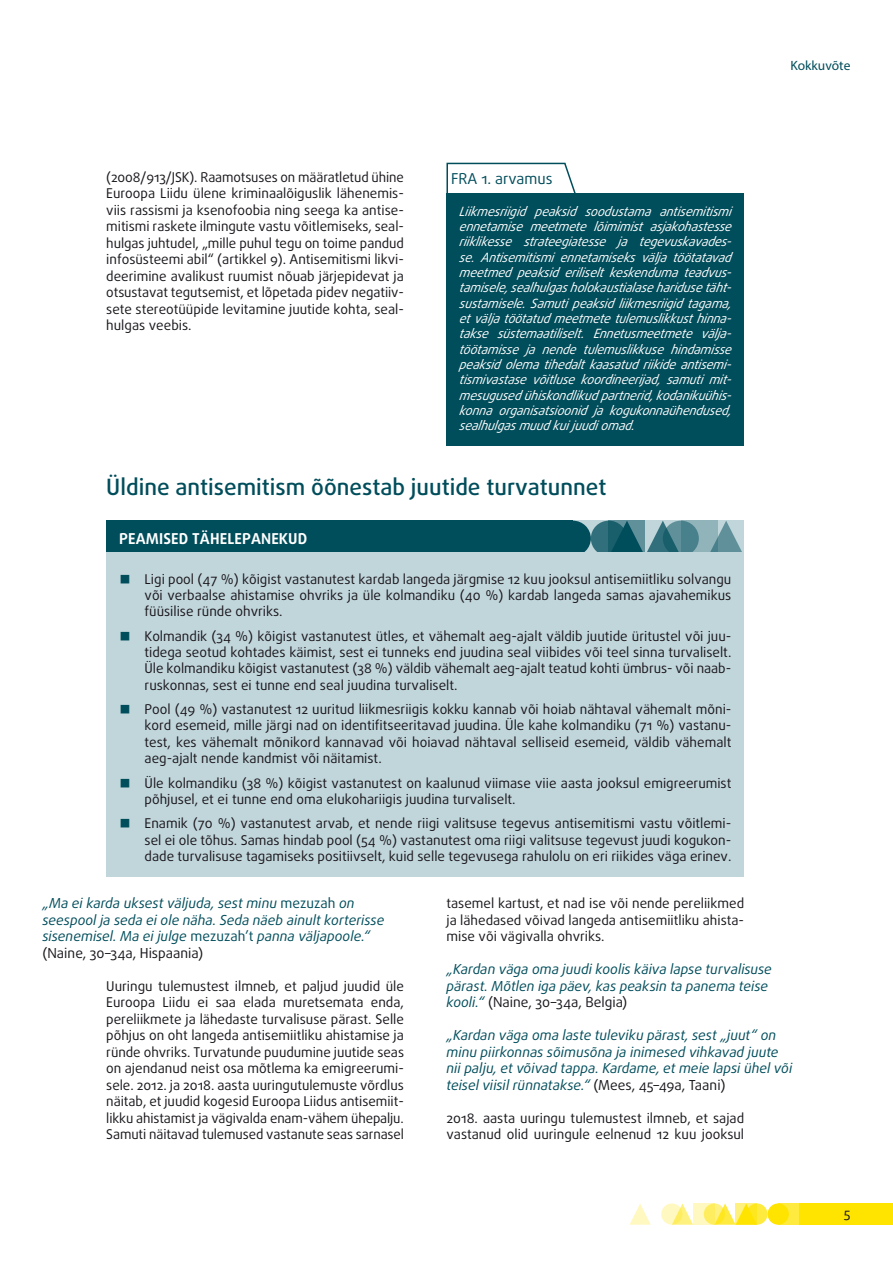
<style>
.page{position:relative;width:893px;height:1263px;background:#fff}
.page>*{position:absolute;margin:0;border:0;box-sizing:border-box;transform-origin:0 0}
.title_2_span{font:500 22.5px "Daxline Pro";color:#004d5b}
.key_findings_title{font:700 15px "Daxline Pro";letter-spacing:.01em;color:#fff}
.opinion_header_sw{font:15px "Daxline Pro";color:#004d5b}
.quote_body{font:italic 13.8px/16.5px "Daxline Pro";color:#004d5b}
.text_body{font:13.5px/16.5px "Daxline Pro";color:#1a171c;text-align:justify}
.t1{font:13.5px "Myriad Pro";color:#004d5b}
.opinion_text_SW{font:italic 12.75px/15.3px "Daxline Pro";letter-spacing:-.01em;color:#fff}
.s1{font-family:"EC Square Sans Pro";color:#004d5b}
.s2{font-style:normal}
.s3{font-style:normal;color:#1a171c}
</style>
<div class="page">
<div style="left:746px;top:1203px;width:21px;height:22px;background:#ffea40;border-radius:50%"></div>
<div style="left:778px;top:1203px;width:21px;height:22px;background:#ffea40"></div>
<div style="left:799px;top:1203px;width:94px;height:22px;background:#ffe400"></div>
<svg style="left:675px;top:1203px;width:18px;height:22px"></svg>
<svg style="left:629px;top:1204px;width:22px;height:21px"></svg>
<div style="left:767px;top:1203px;width:22px;height:22px;background:#ffe400;border-radius:50%"></div>
<svg style="left:718px;top:1203px;width:18px;height:22px"></svg>
<svg style="left:704px;top:1203px;width:21px;height:22px"></svg>
<svg style="left:661px;top:1203px;width:21px;height:22px"></svg>
<svg style="left:736px;top:1203px;width:21px;height:22px"></svg>
<svg style="left:693px;top:1203px;width:21px;height:22px"></svg>
<svg style="left:591px;top:521px;width:36px;height:35px"></svg>
<div style="left:106px;top:521px;width:467px;height:35px;background:#004d5b"></div>
<svg style="left:717px;top:521px;width:27px;height:31px"></svg>
<div style="left:555px;top:521px;width:36px;height:35px;background:#004d5b;border-radius:50%"></div>
<svg style="left:645px;top:521px;width:32px;height:31px"></svg>
<svg style="left:663px;top:521px;width:36px;height:35px"></svg>
<svg style="left:609px;top:521px;width:36px;height:31px"></svg>
<svg style="left:681px;top:521px;width:36px;height:31px"></svg>
<div style="left:446px;top:193px;width:298px;height:253px;background:#004d5b"></div>
<svg style="left:446px;top:162px;width:130px;height:31px"></svg>
<div style="left:106px;top:552px;width:638px;height:80px;background:#c1d6db"></div>
<div style="left:106px;top:609px;width:638px;height:96px;background:#c1d6db"></div>
<div style="left:106px;top:682px;width:638px;height:96px;background:#c1d6db"></div>
<div style="left:106px;top:756px;width:638px;height:63px;background:#c1d6db"></div>
<div style="left:106px;top:797px;width:638px;height:79px;background:#c1d6db"></div>
<p class="text_body" style="left:106px;top:169px;width:299px">(2008/913/JSK). Raamotsuses on määratletud ühine Euroopa Liidu ülene kriminaalõiguslik lähenemis&shy;viis rassismi ja ksenofoobia ning seega ka antise&shy;mitismi raskete ilmingute vastu võitlemiseks, seal&shy;hulgas juhtudel, „mille puhul tegu on toime pandud infosüsteemi abil“ (artikkel 9). Antisemitismi likvi&shy;deerimine avalikust ruumist nõuab järjepidevat ja otsustavat tegutsemist, et lõpetada pidev negatiiv&shy;sete stereotüüpide levitamine juutide kohta, seal&shy;hulgas veebis.</p>
<p class="opinion_header_sw" style="left:451px;top:168px;width:103px">FRA 1. arvamus</p>
<p class="opinion_text_SW" style="left:459px;top:204px;width:277px">Liikmesriigid p eaksid soodustama antisemitismi ennetamise meetmete lõimimist asjakohastesse riiklikesse strateeg iatesse ja teg evuskavades&shy;se. Antisemitismi ennetamiseks välja töötatavad meetmed p eaksid eriliselt keskenduma teadvus&shy;tamisele, sealhulgasholokaustialase hariduse täht&shy;sustamisele. Samuti p eaksid liikmesriigid tagama, et välja töötatud meetmete tulemuslikkust hinna&shy;takse süstemaatiliselt. Ennetusmeetmete välja&shy;töötamisse ja nende tulemuslikkuse hindamisse p eaksid olema tihedalt kaasatud riikide antisemi&shy;tismivastase võitluse koordineerijad, samuti mit&shy;mesug used ühiskondlikud p artnerid, kodanikuühis&shy;konna organisatsioonid ja kogukonnaühendused, sealhulgasmuud kuijuudiomad.</p>
<p class="title_2_span" style="left:106px;top:472px;width:502px">Üldine antisemitism õõnestab juutide turvatunnet</p>
<p class="key_findings_title" style="left:119px;top:529px;width:190px">PEAMISED TÄHELEPANEKUD</p>
<p class="t1" style="left:790px;top:57px;width:61px">Kokkuvõte</p>
<p class="text_body" style="left:145px;top:571px;width:588px;text-indent:-26px"><span class="s1">■</span> Ligi pool (47 %) kõigist vastanutest kardab langeda järgmise 12 kuu jooksul antisemiitliku solvangu või verbaalse ahistamise ohvriks ja üle kolmandiku (40 %) kardab langeda samas ajavahemikus füüsilise ründe ohvriks.</p>
<p class="text_body" style="left:145px;top:628px;width:588px;text-indent:-26px"><span class="s1">■</span> Kolmandik (34 %) kõigist vastanutest ütles, et vähemalt aeg-ajalt väldib juutide üritustel või juu&shy;tidega seotud kohtades käimist, sest ei tunneks end juudina seal viibides või teel sinna turvaliselt.<br>Üle kolmandiku kõigist vastanutest (38 %) väldib vähemalt aeg-ajalt teatud kohti ümbrus- või naab&shy;ruskonnas, sest ei tunne end seal juudina turvaliselt.</p>
<p class="text_body" style="left:145px;top:701px;width:588px;text-indent:-26px"><span class="s1">■</span> Pool (49 %) vastanutest 12 uuritud liikmesriigis kokku kannab või hoiab nähtaval vähemalt mõni&shy;kord esemeid, mille järgi nad on identifitseeritavad juudina. Üle kahe kolmandiku (71 %) vastanu&shy;test, kes vähemalt mõnikord kannavad või hoiavad nähtaval selliseid esemeid, väldib vähemalt aeg-ajalt nende kandmist või näitamist.</p>
<p class="text_body" style="left:145px;top:775px;width:588px;text-indent:-26px"><span class="s1">■</span> Üle kolmandiku (38 %) kõigist vastanutest on kaalunud viimase viie aasta jooksul emigreerumist põhjusel, et ei tunne end oma elukohariigis juudina turvaliselt.</p>
<p class="text_body" style="left:145px;top:815px;width:588px;text-indent:-26px"><span class="s1">■</span> Enamik (70 %) vastanutest arvab, et nende riigi valitsuse tegevus antisemitismi vastu võitlemi&shy;sel ei ole tõhus. Samas hindab pool (54 %) vastanutest oma riigi valitsuse tegevust juudi kogukon&shy;dade turvalisuse tagamiseks positiivselt, kuid selle tegevusega rahulolu on eri riikides väga erinev.</p>
<p class="quote_body" style="left:43px;top:895px;width:343px">„Ma ei karda uksest väljuda, sest minu <span class="s2">mezuzah</span> on seespool ja seda ei ole näha. Seda näeb ainult korterisse sisenemisel. Ma ei julge <span class="s2">mezuzah’t</span> panna väljapoole.“ <span class="s3">(Naine, 30–34a, Hispaania)</span></p>
<p class="text_body" style="left:106px;top:977px;width:299px">Uuringu tulemustest ilmneb, et paljud juudid üle Euroopa Liidu ei saa elada muretsemata enda, pereliikmete ja lähedaste turvalisuse pärast. Selle põhjus on oht langeda antisemiitliku ahistamise ja ründe ohvriks. Turvatunde puudumine juutide seas on ajendanud neist osa mõtlema ka emigreerumi&shy;sele. 2012. ja 2018. aasta uuringutulemuste võrdlus näitab, et juudid kogesid Euroopa Liidus antisemiit&shy;likku ahistamist ja vägivalda enam-vähem ühepalju.<br>Samuti näitavad tulemused vastanute seas sarnasel</p>
<p class="text_body" style="left:446px;top:895px;width:299px">tasemel kartust, et nad ise või nende pereliikmed ja lähedased võivad langeda antisemiitliku ahista&shy;mise või vägivalla ohvriks.</p>
<p class="quote_body" style="left:446px;top:961px;width:327px">„Kardan väga oma juudi koolis käiva lapse turvalisuse pärast. Mõtlen iga päev, kas peaksin ta panema teise kooli.“ <span class="s3">(Naine, 30–34a, Belgia)</span></p>
<p class="quote_body" style="left:446px;top:1027px;width:347px">„Kardan väga oma laste tuleviku pärast, sest „juut“ on minu piirkonnas sõimusõna ja inimesed vihkavad juute nii palju, et võivad tappa. Kardame, et meie lapsi ühel või teisel viisil rünnatakse.“ <span class="s3">(Mees, 45–49a, Taani)</span></p>
<p class="text_body" style="left:446px;top:1109px;width:299px">2018. aasta uuringu tulemustest ilmneb, et sajad vastanud olid uuringule eelnenud 12 kuu jooksul</p>
<p class="text_body" style="left:844px;top:1205px;width:8px">5</p>
</div>
